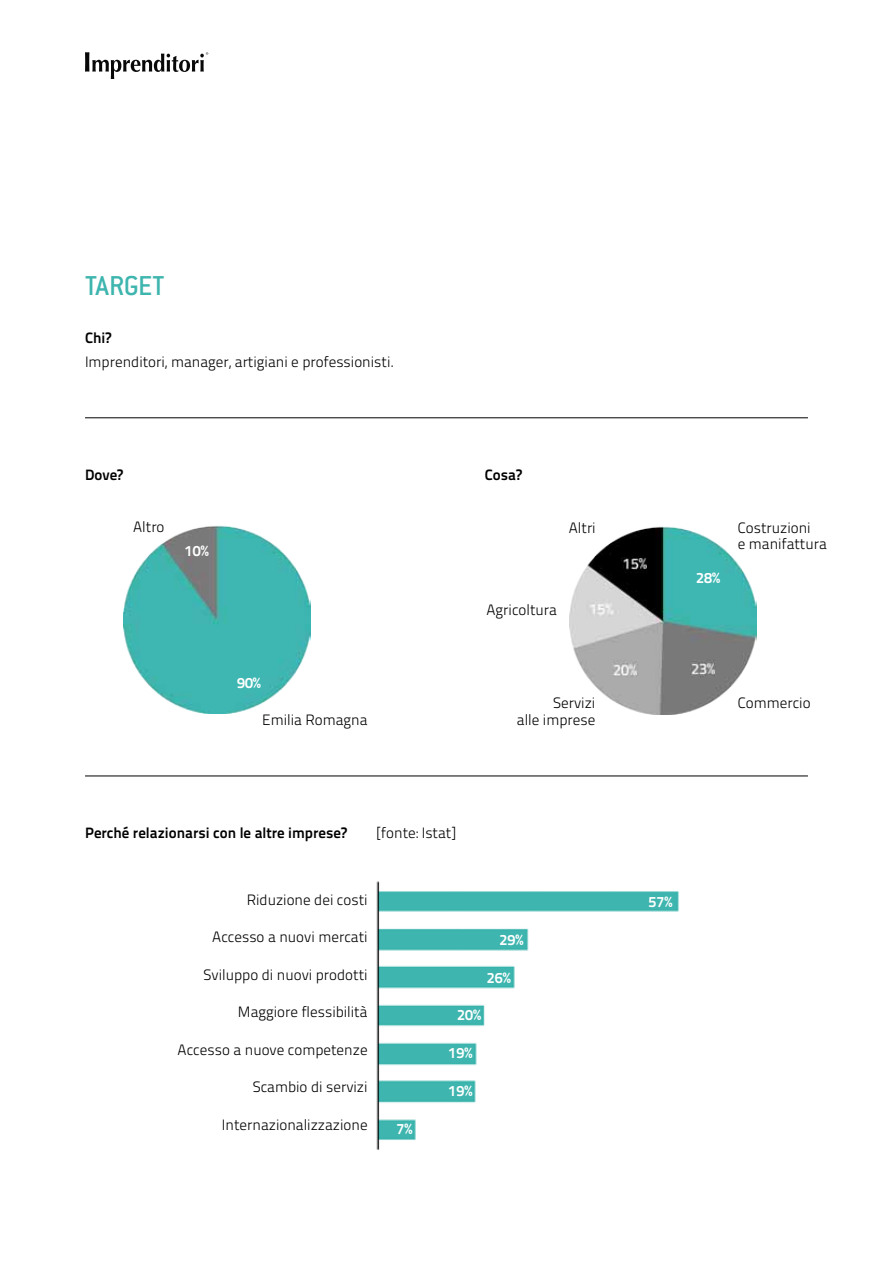
<style>
.page{position:relative;width:893px;height:1263px;background:#fff}
.page>*{position:absolute;margin:0;border:0;box-sizing:border-box;transform-origin:0 0}
.t1{font:500 30px "Conduit ITC Std";letter-spacing:-.015em;color:#3eb5ae}
.t2{font:300 15px/16.5px "Titillium Text 22 L";color:#000}
.t3{font:700 15px "Titillium Text 22 L";color:#000}
.t4{font:700 15px "Titillium Text 22 L";color:#fff}
</style>
<div class="page">
<svg style="left:85px;top:52px;width:123px;height:27px"></svg>
<img style="left:376px;top:881px;width:303px;height:269px">
<hr style="left:85px;top:417px;width:723px;height:1px;background:#000">
<hr style="left:85px;top:775px;width:723px;height:1px;background:#000">
<img style="left:569px;top:526px;width:188px;height:188px">
<img style="left:123px;top:525px;width:188px;height:188px">
<h1 class="t1" style="left:85px;top:268px;width:81px">TARGET</h1>
<p class="t3" style="left:85px;top:326px;width:28px">Chi?</p>
<p class="t2" style="left:85px;top:353px;width:311px">Imprenditori, manager, artigiani e professionisti.</p>
<p class="t3" style="left:85px;top:463px;width:40px">Dove?</p>
<p class="t3" style="left:485px;top:463px;width:39px">Cosa?</p>
<p class="t2" style="left:133px;top:518px;width:33px">Altro</p>
<p class="t2" style="left:569px;top:518px;width:28px">Altri</p>
<p class="t4" style="left:185px;top:539px;width:25px">10%</p>
<p class="t4" style="left:237px;top:671px;width:25px">90%</p>
<p class="t2" style="left:487px;top:601px;width:72px">Agricoltura</p>
<p class="t4" style="left:696px;top:566px;width:25px">28%</p>
<p class="t2" style="left:738px;top:518px;width:91px">Costruzioni<br>e manifattura</p>
<p class="t2" style="left:262px;top:711px;width:107px">Emilia Romagna</p>
<p class="t2" style="left:553px;top:694px;width:44px">Servizi</p>
<p class="t2" style="left:738px;top:694px;width:74px">Commercio</p>
<p class="t2" style="left:517px;top:710px;width:80px">alle imprese</p>
<p class="t3" style="left:85px;top:821px;width:263px">Perché relazionarsi con le altre imprese?</p>
<p class="t2" style="left:377px;top:823px;width:81px">[fonte: Istat]</p>
<p class="t2" style="left:247px;top:891px;width:122px">Riduzione dei costi</p>
<p class="t2" style="left:212px;top:928px;width:157px">Accesso a nuovi mercati</p>
<p class="t2" style="left:204px;top:966px;width:166px">Sviluppo di nuovi prodotti</p>
<p class="t2" style="left:238px;top:1003px;width:131px">Maggiore flessibilità</p>
<p class="t2" style="left:178px;top:1041px;width:191px">Accesso a nuove competenze</p>
<p class="t2" style="left:253px;top:1078px;width:116px">Scambio di servizi</p>
<p class="t2" style="left:222px;top:1116px;width:147px">Internazionalizzazione</p>
<p class="t4" style="left:397px;top:1117px;width:17px">7%</p>
<p class="t4" style="left:500px;top:928px;width:25px">29%</p>
<p class="t4" style="left:487px;top:966px;width:25px">26%</p>
<p class="t4" style="left:457px;top:1003px;width:25px">20%</p>
<p class="t4" style="left:449px;top:1042px;width:25px">19%</p>
<p class="t4" style="left:449px;top:1079px;width:25px">19%</p>
<p class="t4" style="left:648px;top:890px;width:25px">57%</p>
</div>
